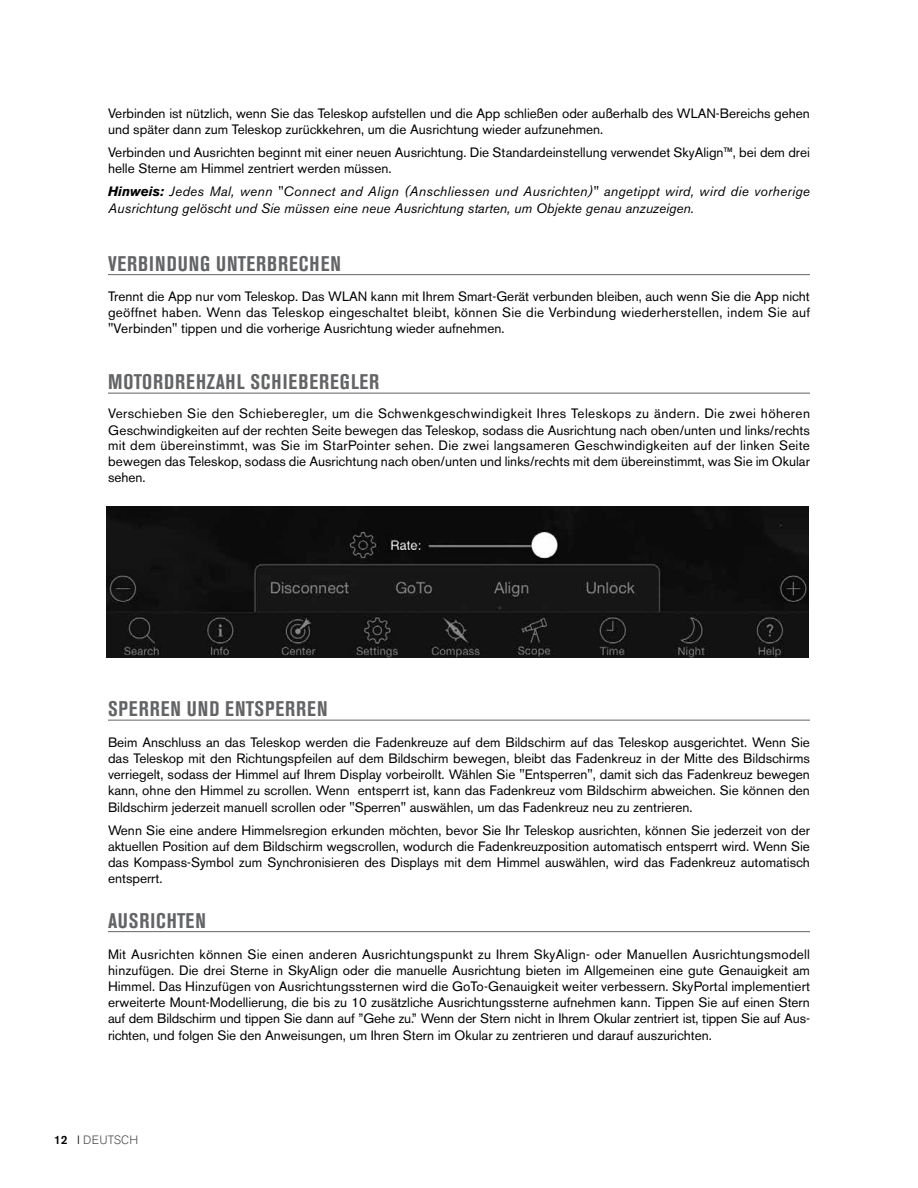
<style>
.page{position:relative;width:918px;height:1188px;background:#fff}
.page>*{position:absolute;margin:0;border:0;box-sizing:border-box;transform-origin:0 0}
.t1{font:700 condensed 21px "Akzidenz Grotesk BE";letter-spacing:.045em;color:#636466}
.t2{font:13.5px/16.2px "Akzidenz Grotesk BE";color:#000;text-align:justify}
.t3{font:italic 13.5px/16.2px "Akzidenz Grotesk BE";letter-spacing:.02em;color:#000}
.t4{font:300 12px "Akzidenz Grotesk BE";letter-spacing:.02em;color:#4d4d4f}
.s1{font-weight:700}
.s2{font-weight:500;color:#000}
.s3{color:#000}
</style>
<div class="page">
<hr style="left:108px;top:274px;width:702px;height:1px;background:#636466">
<img style="left:107px;top:506px;width:702px;height:151px">
<hr style="left:108px;top:393px;width:702px;height:1px;background:#636466">
<hr style="left:108px;top:720px;width:702px;height:1px;background:#636466">
<hr style="left:108px;top:931px;width:702px;height:1px;background:#636466">
<p class="t2" style="left:108px;top:105px;width:703px">Verbinden ist nützlich, wenn Sie das Teleskop aufstellen und die App schließen oder außerhalb des WLAN-Bereichs gehen und später dann zum Teleskop zurückkehren, um die Ausrichtung wieder aufzunehmen.</p>
<p class="t2" style="left:108px;top:144px;width:704px">Verbinden und Ausrichten beginnt mit einer neuen Ausrichtung. Die Standardeinstellung verwendet SkyAlign™, bei dem drei helle Sterne am Himmel zentriert werden müssen.</p>
<p class="t3" style="left:108px;top:184px;width:704px"><span class="s1">Hinweis:</span> Jedes Mal, wenn "Connect and Align (Anschliessen und Ausrichten)" angetippt wird, wird die vorherige<br>Ausrichtung gelöscht und Sie müssen eine neue Ausrichtung starten, um Objekte genau anzuzeigen.</p>
<h1 class="t1" style="left:108px;top:251px;width:235px">VERBINDUNG UNTERBRECHEN</h1>
<p class="t2" style="left:108px;top:288px;width:704px">Trennt die App nur vom Teleskop. Das WLAN kann mit Ihrem Smart-Gerät verbunden bleiben, auch wenn Sie die App nicht geöffnet haben. Wenn das Teleskop eingeschaltet bleibt, können Sie die Verbindung wiederherstellen, indem Sie auf "Verbinden" tippen und die vorherige Ausrichtung wieder aufnehmen.</p>
<h1 class="t1" style="left:108px;top:370px;width:273px">MOTORDREHZAHL SCHIEBEREGLER</h1>
<p class="t2" style="left:108px;top:406px;width:704px">Verschieben Sie den Schieberegler, um die Schwenkgeschwindigkeit Ihres Teleskops zu ändern. Die zwei höheren Geschwindigkeiten auf der rechten Seite bewegen das Teleskop, sodass die Ausrichtung nach oben/unten und links/rechts mit dem übereinstimmt, was Sie im StarPointer sehen. Die zwei langsameren Geschwindigkeiten auf der linken Seite bewegen das Teleskop, sodass die Ausrichtung nach oben/unten und links/rechts mit dem übereinstimmt, was Sie im Okular sehen.</p>
<h1 class="t1" style="left:108px;top:697px;width:221px">SPERREN UND ENTSPERREN</h1>
<p class="t2" style="left:108px;top:734px;width:704px">Beim Anschluss an das Teleskop werden die Fadenkreuze auf dem Bildschirm auf das Teleskop ausgerichtet. Wenn Sie das Teleskop mit den Richtungspfeilen auf dem Bildschirm bewegen, bleibt das Fadenkreuz in der Mitte des Bildschirms verriegelt, sodass der Himmel auf Ihrem Display vorbeirollt. Wählen Sie "Entsperren", damit sich das Fadenkreuz bewegen kann, ohne den Himmel zu scrollen. Wenn entsperrt ist, kann das Fadenkreuz vom Bildschirm abweichen. Sie können den Bildschirm jederzeit manuell scrollen oder "Sperren" auswählen, um das Fadenkreuz neu zu zentrieren.</p>
<p class="t2" style="left:108px;top:822px;width:704px">Wenn Sie eine andere Himmelsregion erkunden möchten, bevor Sie Ihr Teleskop ausrichten, können Sie jederzeit von der aktuellen Position auf dem Bildschirm wegscrollen, wodurch die Fadenkreuzposition automatisch entsperrt wird. Wenn Sie das Kompass-Symbol zum Synchronisieren des Displays mit dem Himmel auswählen, wird das Fadenkreuz automatisch entsperrt.</p>
<h1 class="t1" style="left:108px;top:908px;width:99px">AUSRICHTEN</h1>
<p class="t2" style="left:108px;top:946px;width:704px">Mit Ausrichten können Sie einen anderen Ausrichtungspunkt zu Ihrem SkyAlign- oder Manuellen Ausrichtungsmodell hinzufügen. Die drei Sterne in SkyAlign oder die manuelle Ausrichtung bieten im Allgemeinen eine gute Genauigkeit am Himmel. Das Hinzufügen von Ausrichtungssternen wird die GoTo-Genauigkeit weiter verbessern. SkyPortal implementiert erweiterte Mount-Modellierung, die bis zu 10 zusätzliche Ausrichtungssterne aufnehmen kann. Tippen Sie auf einen Stern auf dem Bildschirm und tippen Sie dann auf ”Gehe zu.” Wenn der Stern nicht in Ihrem Okular zentriert ist, tippen Sie auf Aus&shy;richten, und folgen Sie den Anweisungen, um Ihren Stern im Okular zu zentrieren und darauf auszurichten.</p>
<p class="t4" style="left:54px;top:1133px;width:86px"><span class="s2">12</span> <span class="s3">I</span> DEUTSCH</p>
</div>
